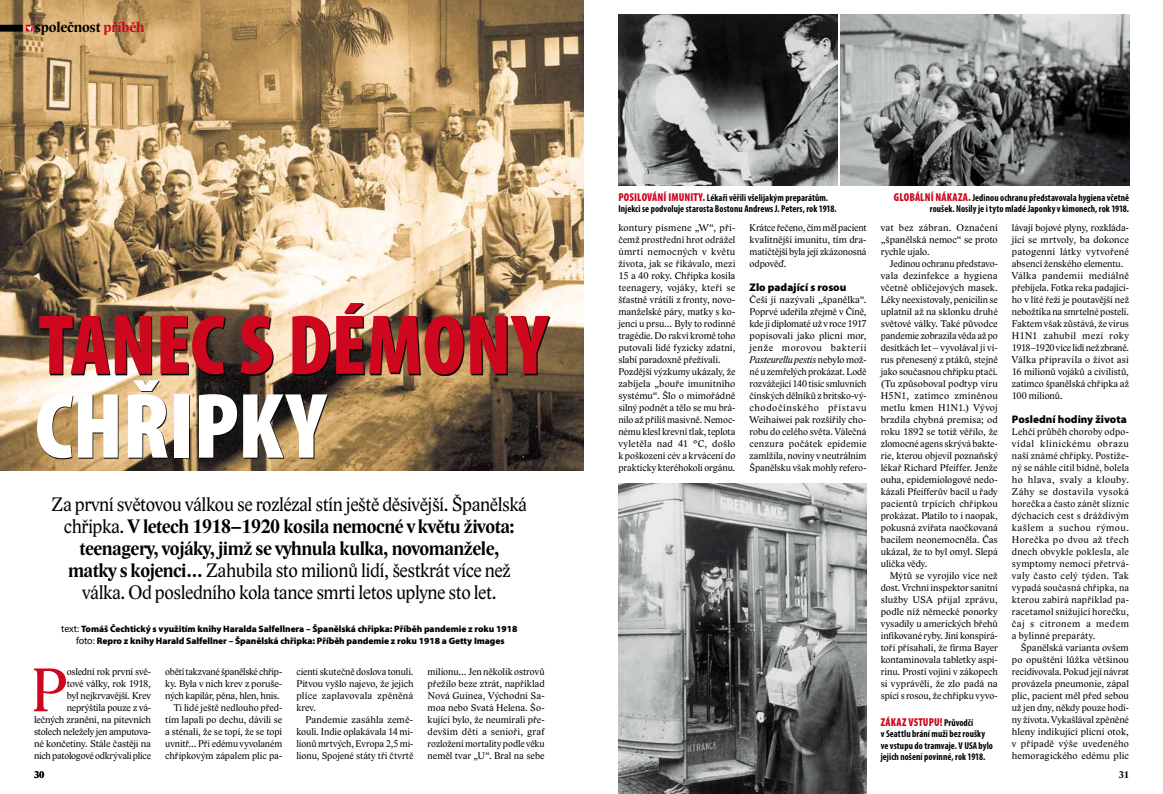
<style>
.page{position:relative;width:1163px;height:794px;background:#fff}
.page>*{position:absolute;margin:0;border:0;box-sizing:border-box;transform-origin:0 0}
.t1{font:900 condensed 93.8px "Myriad Pro";letter-spacing:-.005em;color:#fff}
.t2{font:900 condensed 85.8px "Myriad Pro";color:#cd071e}
.t3{font:63.1px "Lido STF";color:#cd071e}
.t4{font:20px/22px "Lido STF";letter-spacing:-.02em;color:#000;text-align:center;scale:.95 1}
.t5{font:700 15px "Lido STF";letter-spacing:-.01em;color:#000}
.t6{font:900 condensed 11.5px "Myriad Pro";letter-spacing:.015em;color:#cd071e;scale:.95 1}
.t7{font:900 11px "Myriad Pro";color:#000}
.t8{font:10px/12px "Lido STF";color:#000;text-align:justify}
.t9{font:700 condensed 10px/11.4px "Myriad Pro";letter-spacing:.005em;color:#000;scale:.95 1}
.t10{font:700 10px "Lido STF";color:#000}
.t11{font:900 9.3px/11.3px "Myriad Pro";letter-spacing:-.005em;color:#000;text-align:center}
.s1{color:#cd071e}
.s2{font-weight:700}
.s3{font-weight:400;font-size:10px}
.s4{font-weight:900;font-size:11.5px;color:#cd071e}
.s5{font-style:italic}
.s6{font-weight:700;font-size:10px;color:#000}
</style>
<div class="page">
<img style="left:0;top:0;width:583px;height:471px">
<div style="left:0;top:25px;width:23px;height:7px;background:#000"></div>
<svg style="left:26px;top:25px;width:7px;height:7px"></svg>
<img style="left:840px;top:14px;width:288px;height:171px">
<svg style="left:38px;top:381px;width:290px;height:78px"></svg>
<svg style="left:40px;top:304px;width:510px;height:71px"></svg>
<img style="left:618px;top:14px;width:219px;height:171px">
<img style="left:618px;top:483px;width:248px;height:311px">
<h3 class="t5" style="left:35px;top:18px;width:111px">společnost <span class="s1">příběh</span></h3>
<h2 class="t2" style="left:38px;top:290px;width:510px">TANEC S DÉMONY</h2>
<h1 class="t1" style="left:35px;top:366px;width:292px">CHŘIPKY</h1>
<p class="t4" style="left:52px;top:493px;width:502px">Za první světovou válkou se rozlézal stín ještě děsivější. Španělská chřipka. <span class="s2">V letech 1918–1920 kosila nemocné v květu života: teenagery, vojáky, jimž se vyhnula kulka, novomanžele,<br>matky s kojenci…</span> Zahubila sto milionů lidí, šestkrát více než válka. Od posledního kola tance smrti letos uplyne sto let.</p>
<p class="t11" style="left:61px;top:623px;width:457px"><span class="s3">text:</span> Tomáš Čechtický s využitím knihy Haralda Salfellnera – Španělská chřipka: Příběh pandemie z roku 1918 <span class="s3">foto:</span> Repro z knihy Harald Salfellner – Španělská chřipka: Příběh pandemie z roku 1918 a Getty Images</p>
<p class="t8" style="left:34px;top:666px;width:118px;text-align:right">oslední rok první svě-<br>tové války, rok 1918,<br>byl nejkrvavější. Krev neprýštila pouze z vá&shy;lečných zranění, na pitevních stolech neležely jen amputova&shy;né končetiny. Stále častěji na nich patologové odkrývali plíce</p>
<p class="t8" style="left:165px;top:666px;width:118px;text-align:right">obětí takzvané španělské chřip&shy;ky. Byla v nich krev z poruše&shy;ných kapilár, pěna, hlen, hnis.<br>Ti lidé ještě nedlouho před&shy;tím lapali po dechu, dávili se a sténali, že se topí, že se topí uvnitř… Při edému vyvolaném chřipkovým zápalem plic pa-</p>
<p class="t8" style="left:296px;top:666px;width:118px">cienti skutečně doslova tonuli.<br>Pitvou vyšlo najevo, že jejich plíce zaplavovala zpěněná krev.</p>
<h3 class="t3" style="left:30px;top:652px;width:38px">P</h3>
<p class="t8" style="left:296px;top:714px;width:118px;text-indent:9px">Pandemie zasáhla země&shy;kouli. Indie oplakávala 14 mi&shy;lionů mrtvých, Evropa 2,5mi&shy;lionu, Spojené státy tři čtvrtě</p>
<p class="t10" style="left:34px;top:769px;width:12px">30</p>
<p class="t8" style="left:427px;top:666px;width:118px">milionu… Jen několik ostrovů přežilo beze ztrát, například Nová Guinea, Východní Sa&shy;moa nebo Svatá Helena. Šo&shy;kující bylo, že neumírali pře&shy;devším děti a senioři, graf rozložení mortality podle věku neměl tvar „U“. Bral na sebe</p>
<p class="t9" style="left:618px;top:191px;width:231px"><span class="s4">POSILOVÁNÍ IMUNITY.</span> Lékaři věřili všelijakým preparátům.<br>Injekci se podvoluje starosta Bostonu Andrews J. Peters, rok 1918.</p>
<p class="t9" style="left:893px;top:191px;width:249px;text-align:right"><span class="s4">GLOBÁLNÍ NÁKAZA.</span> Jedinou ochranu představovala hygiena včetně roušek. Nosily je i tyto mladé Japonky v kimonech, rok 1918.</p>
<p class="t8" style="left:618px;top:222px;width:118px;text-align:left">kontury písmene „W“, při&shy;čemž prostřední hrot odrážel úmrtí nemocných v květu života, jak se říkávalo, mezi<br>15 a 40 roky. Chřipka kosila teenagery, vojáky, kteří se šťastně vrátili z fronty, novo&shy;manželské páry, matky s ko&shy;jenci u prsu… Byly to rodinné tragédie. Do rakví kromě toho putovali lidé fyzicky zdatní, slabí paradoxně přežívali.<br>Pozdější výzkumy ukázaly, že zabíjela „bouře imunitního systému“. Šlo o mimořádně silný podnět a tělo se mu brá&shy;nilo až příliš masivně. Nemoc&shy;nému klesl krevní tlak, teplota vyletěla nad 41 °C, došlo k poškození cév a krvácení do prakticky kteréhokoli orgánu.</p>
<p class="t8" style="left:749px;top:222px;width:118px">Krátce řečeno, čím mělpacient kvalitnější imunitu, tím dra&shy;matičtější byla její zkázonosná odpověď.</p>
<p class="t7" style="left:749px;top:280px;width:98px">Zlo padající s rosou</p>
<p class="t8" style="left:749px;top:294px;width:118px">Češi ji nazývali „španělka“.<br>Poprvé udeřila zřejmě v Číně, kde ji diplomaté už v roce 1917 popisovali jako plicní mor, jenže morovou bakterii <span class="s5">Pasteurellu pestis</span> nebylo mož&shy;né u zemřelých prokázat. Lodě rozvážející 140 tisíc smluvních čínských dělníků z britsko-vý&shy;chodočínského přístavu Weihaiwei pak rozšířily cho&shy;robu do celého světa. Válečná cenzura počátek epidemie zamlžila, noviny v neutrálním Španělsku však mohly refero-</p>
<p class="t8" style="left:880px;top:222px;width:118px">vat bez zábran. Označení „španělská nemoc“ se proto rychle ujalo.</p>
<p class="t8" style="left:880px;top:258px;width:119px;text-indent:9px">Jedinou ochranu představo&shy;vala dezinfekce a hygiena včetně obličejových masek.<br>Léky neexistovaly, penicilin se uplatnil až na sklonku druhé světové války. Také původce pandemie zobrazila věda až po desítkách let – vyvolával ji vi&shy;rus přenesený z ptáků, stejně jako současnou chřipku ptačí. (Tu způsoboval podtyp viru H5N1, zatímco zmíněnou metlu kmen H1N1.) Vývoj brzdila chybná premisa; od roku 1892 se totiž věřilo, že zlomocné agens skrývá bakte&shy;rie, kterou objevil poznaňský lékař Richard Pfeiffer. Jenže ouha, epidemiologové nedo&shy;kázali Pfeifferův bacil u řady pacientů trpících chřipkou prokázat. Platilo to i naopak, pokusná zvířata naočkovaná bacilem neonemocněla. Čas ukázal, že to byl omyl. Slepá ulička vědy.</p>
<p class="t8" style="left:880px;top:570px;width:118px;text-indent:9px">Mýtů se vyrojilo více než dost. Vrchní inspektor sanitní služby USA přijal zprávu, podle níž německé ponorky vysadily u amerických břehů infikované ryby. Jiní konspirá&shy;toři přísahali, že firma Bayer kontaminovala tabletky aspi&shy;rinu. Prostí vojíni v zákopech si vyprávěli, že zlo padá na spící s rosou, že chřipku vyvo-</p>
<p class="t6" style="left:880px;top:714px;width:99px">ZÁKAZ VSTUPU! <span class="s6">Průvodčí</span></p>
<p class="t9" style="left:880px;top:728px;width:120px">v Seattlu brání muži bez roušky ve vstupu do tramvaje. V USA bylo jejich nošení povinné, rok 1918.</p>
<p class="t8" style="left:1011px;top:222px;width:118px;text-align:left">lávají bojové plyny, rozkláda&shy;jící se mrtvoly, ba dokonce patogenní látky vytvořené absencí ženského elementu.<br>Válka pandemii mediálně přebíjela. Fotka reka padající&shy;ho v líté řeži je poutavější než nebožtíka na smrtelné posteli.<br>Faktem však zůstává, že virus<br>H1N1 zahubil mezi roky<br>1918–1920 více lidí než zbraně.<br>Válka připravila o život asi<br>16 milionů vojáků a civilistů, zatímco španělská chřipka až<br>100 milionů.</p>
<p class="t7" style="left:1011px;top:412px;width:116px">Poslední hodiny života</p>
<p class="t8" style="left:1011px;top:426px;width:118px">Lehčí průběh choroby odpo&shy;vídal klinickému obrazu naší známé chřipky. Postiže&shy;ný se náhle cítil bídně, bolela ho hlava, svaly a klouby.<br>Záhy se dostavila vysoká horečka a často zánět sliznic dýchacích cest s dráždivým kašlem a suchou rýmou.<br>Horečka po dvou až třech dnech obvykle poklesla, ale symptomy nemoci přetrvá&shy;valy často celý týden. Tak vypadá současná chřipka, na kterou zabírá například pa&shy;racetamol snižující horečku, čaj s citronem a medem a bylinné preparáty.</p>
<p class="t8" style="left:1011px;top:642px;width:118px;text-indent:9px">Španělská varianta ovšem po opuštění lůžka většinou recidivovala. Pokud její návrat provázela pneumonie, zápal plic, pacient měl před sebou už jen dny, někdy pouze hodi&shy;ny života. Vykašlával zpěněné hleny indikující plicní otok, v případě výše uvedeného hemoragického edému plic</p>
<p class="t10" style="left:1118px;top:769px;width:12px">31</p>
</div>
